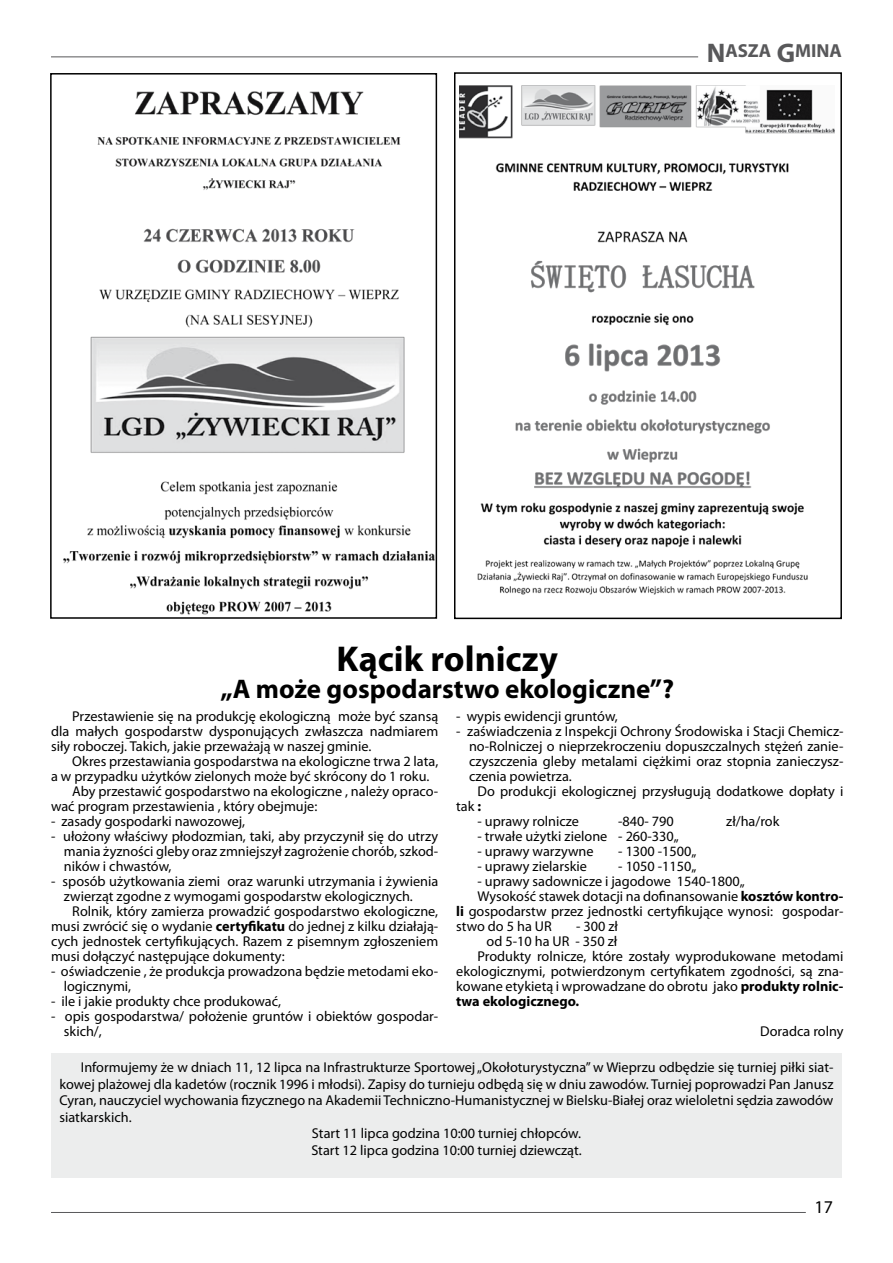
<style>
.page{position:relative;width:893px;height:1263px;background:#fff}
.page>*{position:absolute;margin:0;border:0;box-sizing:border-box;transform-origin:0 0}
.t1{font:700 36px "Myriad Pro";color:#000}
.t2{font:700 27px "Myriad Pro";color:#000}
.t3{font:700 18.9px "Myriad Pro";color:#58585a}
.t4{font:18px "Myriad Pro";color:#000}
.t5{font:14.25px/15px "Myriad Pro";color:#000;text-align:justify}
.t6{font:700 14.25px "Myriad Pro";color:#000}
.s1{font-size:27px}
.s2{font-weight:700}
</style>
<div class="page">
<hr style="left:51px;top:56px;width:647px;height:1px;background:#58585a">
<hr style="left:51px;top:1212px;width:755px;height:1px;background:#58585a">
<div style="left:51px;top:1053px;width:791px;height:125px;background:#eceded"></div>
<img style="left:63px;top:91px;width:371px;height:524px">
<div style="left:50px;top:73px;width:387px;height:546px;border:2px solid #000"></div>
<img style="left:460px;top:86px;width:374px;height:509px">
<div style="left:454px;top:72px;width:388px;height:547px;border:2px solid #000"></div>
<h3 class="t3" style="left:707px;top:39px;width:137px"><span class="s1">N</span>ASZA <span class="s1">G</span>MINA</h3>
<h1 class="t1" style="left:337px;top:635px;width:223px">Kącik rolniczy</h1>
<h2 class="t2" style="left:220px;top:671px;width:455px">„A może gospodarstwo ekologiczne”?</h2>
<p class="t5" style="left:51px;top:708px;width:389px;text-indent:21px">Przestawienie się na produkcję ekologiczną może być szansą dla małych gospodarstw dysponujących zwłaszcza nadmiarem siły roboczej. Takich, jakie przeważają w naszej gminie.</p>
<p class="t5" style="left:72px;top:753px;width:367px">Okres przestawiania gospodarstwa na ekologiczne trwa 2 lata,</p>
<p class="t5" style="left:51px;top:768px;width:380px">a w przypadku użytków zielonych może być skrócony do 1 roku.</p>
<p class="t5" style="left:72px;top:783px;width:367px">Aby przestawić gospodarstwo na ekologiczne , należy opraco-</p>
<p class="t5" style="left:51px;top:798px;width:268px">wać program przestawienia , który obejmuje:</p>
<p class="t5" style="left:51px;top:813px;width:196px">- zasady gospodarki nawozowej,</p>
<p class="t5" style="left:64px;top:828px;width:376px;text-indent:-13px">- ułożony właściwy płodozmian, taki, aby przyczynił się do utrzy mania żyzności gleby oraz zmniejszył zagrożenie chorób, szkod&shy;ników i chwastów,</p>
<p class="t5" style="left:51px;top:873px;width:389px">- sposób użytkowania ziemi oraz warunki utrzymania i żywienia</p>
<p class="t5" style="left:64px;top:888px;width:351px">zwierząt zgodne z wymogami gospodarstw ekologicznych.</p>
<p class="t5" style="left:72px;top:903px;width:367px">Rolnik, który zamierza prowadzić gospodarstwo ekologiczne,</p>
<p class="t5" style="left:51px;top:918px;width:389px">musi zwrócić się o wydanie <span class="s2">certyfikatu</span> do jednej z kilku działają-</p>
<p class="t5" style="left:51px;top:933px;width:389px">cych jednostek certyfikujących. Razem z pisemnym zgłoszeniem</p>
<p class="t5" style="left:51px;top:948px;width:235px">musi dołączyć następujące dokumenty:</p>
<p class="t5" style="left:64px;top:963px;width:376px;text-indent:-13px">- oświadczenie , że produkcja prowadzona będzie metodami eko&shy;logicznymi,</p>
<p class="t5" style="left:51px;top:993px;width:231px">- ile i jakie produkty chce produkować,</p>
<p class="t5" style="left:64px;top:1008px;width:376px;text-indent:-13px">- opis gospodarstwa/ położenie gruntów i obiektów gospodar&shy;skich/,</p>
<p class="t5" style="left:456px;top:708px;width:163px">- wypis ewidencji gruntów,</p>
<p class="t5" style="left:456px;top:723px;width:389px">- zaświadczenia z Inspekcji Ochrony Środowiska i Stacji Chemicz-</p>
<p class="t5" style="left:469px;top:738px;width:376px">no-Rolniczej o nieprzekroczeniu dopuszczalnych stężeń zanie-</p>
<p class="t5" style="left:469px;top:753px;width:376px">czyszczenia gleby metalami ciężkimi oraz stopnia zanieczysz-</p>
<p class="t5" style="left:469px;top:768px;width:104px">czenia powietrza.</p>
<p class="t5" style="left:477px;top:783px;width:367px">Do produkcji ekologicznej przysługują dodatkowe dopłaty i</p>
<p class="t5" style="left:456px;top:798px;width:26px">tak <span class="s2">:</span></p>
<p class="t5" style="left:477px;top:813px;width:103px">- uprawy rolnicze</p>
<p class="t5" style="left:618px;top:813px;width:57px">-840- 790</p>
<p class="t5" style="left:726px;top:813px;width:55px">zł/ha/rok</p>
<p class="t5" style="left:477px;top:828px;width:203px">- trwałe użytki zielone - 260-330„</p>
<p class="t5" style="left:477px;top:843px;width:118px">- uprawy warzywne</p>
<p class="t5" style="left:618px;top:843px;width:80px">- 1300 -1500„</p>
<p class="t5" style="left:477px;top:858px;width:111px">- uprawy zielarskie</p>
<p class="t5" style="left:618px;top:858px;width:80px">- 1050 -1150„</p>
<p class="t5" style="left:477px;top:873px;width:269px">- uprawy sadownicze i jagodowe 1540-1800„</p>
<p class="t5" style="left:477px;top:888px;width:367px">Wysokość stawek dotacji na dofinansowanie <span class="s2">kosztów kontro-</span></p>
<p class="t5" style="left:456px;top:903px;width:389px"><span class="s2">li</span> gospodarstw przez jednostki certyfikujące wynosi: gospodar-</p>
<p class="t5" style="left:456px;top:918px;width:97px">stwo do 5 ha UR</p>
<p class="t5" style="left:576px;top:918px;width:43px">- 300 zł</p>
<p class="t5" style="left:487px;top:933px;width:132px">od 5-10 ha UR - 350 zł</p>
<p class="t5" style="left:477px;top:948px;width:367px">Produkty rolnicze, które zostały wyprodukowane metodami</p>
<p class="t5" style="left:456px;top:963px;width:389px">ekologicznymi, potwierdzonym certyfikatem zgodności, są zna-</p>
<p class="t5" style="left:456px;top:978px;width:389px">kowane etykietą i wprowadzane do obrotu jako <span class="s2">produkty rolnic-</span></p>
<p class="t6" style="left:456px;top:992px;width:124px">twa ekologicznego.</p>
<p class="t5" style="left:760px;top:1023px;width:85px">Doradca rolny</p>
<p class="t5" style="left:81px;top:1060px;width:754px">Informujemy że w dniach 11, 12 lipca na Infrastrukturze Sportowej „Okołoturystyczna” w Wieprzu odbędzie się turniej piłki siat-</p>
<p class="t5" style="left:60px;top:1076px;width:775px">kowej plażowej dla kadetów (rocznik 1996 i młodsi). Zapisy do turnieju odbędą się w dniu zawodów. Turniej poprowadzi Pan Janusz</p>
<p class="t5" style="left:60px;top:1093px;width:775px">Cyran, nauczyciel wychowania fizycznego na Akademii Techniczno-Humanistycznej w Bielsku-Białej oraz wieloletni sędzia zawodów</p>
<p class="t5" style="left:60px;top:1109px;width:74px">siatkarskich.</p>
<p class="t5" style="left:312px;top:1126px;width:271px">Start 11 lipca godzina 10:00 turniej chłopców.</p>
<p class="t5" style="left:311px;top:1142px;width:272px">Start 12 lipca godzina 10:00 turniej dziewcząt.</p>
<p class="t4" style="left:815px;top:1196px;width:20px">17</p>
</div>
